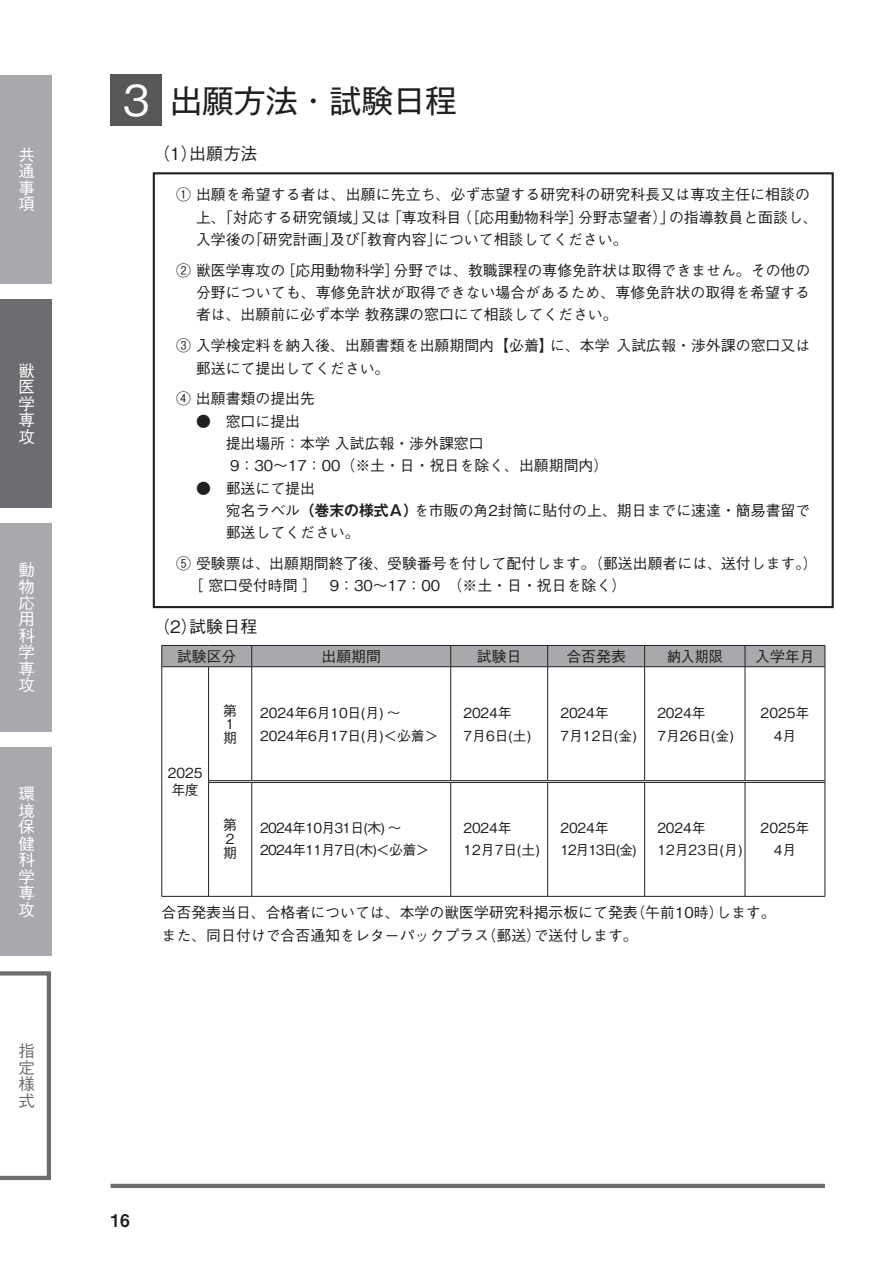
<style>
.page{position:relative;width:893px;height:1263px;background:#fff}
.page>*{position:absolute;margin:0;border:0;box-sizing:border-box;transform-origin:0 0}
.t1{font:31.95px "Gothic MB101 Pro";color:#231f20}
.t2{font:17.55px "Midashi Go Pro MB31";color:#231f20}
.t3{font:500 16.95px "Gothic BBB Pro";color:#231f20}
.t4{font:500 16.5px/16.5px "Gothic BBB Pro";color:#fff;text-align:justify}
.t5{font:500 16.5px/16.5px "Gothic BBB Pro";color:#6c6d70;text-align:justify}
.t6{font:500 14.85px/22.4px "Gothic BBB Pro";color:#231f20}
.t7{font:500 14.85px "Gothic BBB Pro";color:#231f20;scale:.93 1}
.t8{font:500 13.8px/22.4px "Gothic BBB Pro";letter-spacing:-.01em;color:#231f20}
.t9{font:500 13.8px/22.4px "Gothic BBB Pro";letter-spacing:-.05em;color:#231f20}
.t10{font:500 13.8px/22.4px "Gothic BBB Pro";letter-spacing:-.08em;color:#231f20}
.s1{font-family:"Gothic BBB Pro";font-weight:500;font-size:42.45px;color:#fff}
.s2{font-family:"Gothic MB101 Pro De";font-weight:700}
</style>
<div class="page">
<hr style="left:111px;top:1184px;width:714px;height:4px;background:#6c6d70">
<div style="left:0;top:299px;width:51px;height:209px;background:#6c6d70"></div>
<div style="left:0;top:523px;width:51px;height:209px;background:#a8a9ad"></div>
<div style="left:0;top:75px;width:51px;height:209px;background:#a8a9ad"></div>
<svg style="left:0;top:971px;width:51px;height:209px"></svg>
<div style="left:0;top:747px;width:51px;height:209px;background:#a8a9ad"></div>
<div style="left:111px;top:75px;width:51px;height:51px;background:#57585a"></div>
<div style="left:153px;top:172px;width:681px;height:436px;border:2px solid #231f20"></div>
<div style="left:162px;top:645px;width:664px;height:22px;background:#a8a9ad"></div>
<hr style="left:162px;top:666px;width:47px;height:1px;background:#231f20">
<hr style="left:162px;top:667px;width:1px;height:114px;background:#231f20">
<hr style="left:162px;top:781px;width:1px;height:115px;background:#231f20">
<hr style="left:162px;top:896px;width:47px;height:1px;background:#231f20">
<hr style="left:209px;top:666px;width:43px;height:1px;background:#231f20">
<hr style="left:208px;top:667px;width:1px;height:114px;background:#231f20">
<hr style="left:252px;top:666px;width:199px;height:1px;background:#231f20">
<hr style="left:251px;top:667px;width:1px;height:113px;background:#231f20">
<hr style="left:451px;top:666px;width:97px;height:1px;background:#231f20">
<hr style="left:450px;top:667px;width:1px;height:113px;background:#231f20">
<hr style="left:548px;top:666px;width:97px;height:1px;background:#231f20">
<hr style="left:547px;top:667px;width:1px;height:113px;background:#231f20">
<hr style="left:645px;top:666px;width:100px;height:1px;background:#231f20">
<hr style="left:644px;top:667px;width:1px;height:113px;background:#231f20">
<hr style="left:745px;top:666px;width:80px;height:1px;background:#231f20">
<hr style="left:745px;top:667px;width:1px;height:113px;background:#231f20">
<hr style="left:825px;top:667px;width:1px;height:114px;background:#231f20">
<hr style="left:208px;top:781px;width:1px;height:115px;background:#231f20">
<hr style="left:251px;top:783px;width:1px;height:113px;background:#231f20">
<hr style="left:450px;top:783px;width:1px;height:113px;background:#231f20">
<hr style="left:547px;top:783px;width:1px;height:113px;background:#231f20">
<hr style="left:644px;top:783px;width:1px;height:113px;background:#231f20">
<hr style="left:745px;top:783px;width:1px;height:113px;background:#231f20">
<hr style="left:825px;top:781px;width:1px;height:115px;background:#231f20">
<hr style="left:209px;top:896px;width:43px;height:1px;background:#231f20">
<hr style="left:252px;top:896px;width:199px;height:1px;background:#231f20">
<hr style="left:451px;top:896px;width:97px;height:1px;background:#231f20">
<hr style="left:548px;top:896px;width:97px;height:1px;background:#231f20">
<hr style="left:645px;top:896px;width:100px;height:1px;background:#231f20">
<hr style="left:745px;top:896px;width:80px;height:1px;background:#231f20">
<hr style="left:209px;top:780px;width:43px;height:1px;background:#231f20">
<hr style="left:209px;top:782px;width:43px;height:1px;background:#231f20">
<hr style="left:252px;top:780px;width:199px;height:1px;background:#231f20">
<hr style="left:252px;top:782px;width:199px;height:1px;background:#231f20">
<hr style="left:451px;top:780px;width:97px;height:1px;background:#231f20">
<hr style="left:451px;top:782px;width:97px;height:1px;background:#231f20">
<hr style="left:548px;top:780px;width:97px;height:1px;background:#231f20">
<hr style="left:548px;top:782px;width:97px;height:1px;background:#231f20">
<hr style="left:645px;top:780px;width:100px;height:1px;background:#231f20">
<hr style="left:645px;top:782px;width:100px;height:1px;background:#231f20">
<hr style="left:745px;top:780px;width:80px;height:1px;background:#231f20">
<hr style="left:745px;top:782px;width:80px;height:1px;background:#231f20">
<p class="t4" style="left:19px;top:144px;width:17px">共通事項</p>
<p class="t4" style="left:19px;top:360px;width:17px">獣医学専攻</p>
<p class="t4" style="left:19px;top:559px;width:18px">動物応用科学専攻</p>
<p class="t4" style="left:19px;top:784px;width:18px">環境保健科学専攻</p>
<p class="t5" style="left:19px;top:1041px;width:18px">指定様式</p>
<h1 class="t1" style="left:123px;top:74px;width:336px"><span class="s1">3</span> 出願方法・試験日程</h1>
<p class="t3" style="left:153px;top:140px;width:106px">（1）出願方法</p>
<p class="t6" style="left:196px;top:182px;width:623px;text-indent:-20px">① 出願を希望する者は、出願に先立ち、必ず志望する研究科の研究科長又は専攻主任に相談の上、「対応する研究領域」又は「専攻科目（［応用動物科学］分野志望者）」の指導教員と面談し、入学後の「研究計画」及び「教育内容」について相談してください。</p>
<p class="t6" style="left:196px;top:257px;width:616px;text-align:justify;text-indent:-20px">② 獣医学専攻の［応用動物科学］分野では、教職課程の専修免許状は取得できません。その他の分野についても、専修免許状が取得できない場合があるため、専修免許状の取得を希望する者は、出願前に必ず本学教務課の窓口にて相談してください。</p>
<p class="t6" style="left:196px;top:333px;width:616px;text-indent:-20px">③ 入学検定料を納入後、出願書類を出願期間内【必着】に、本学入試広報・渉外課の窓口又は郵送にて提出してください。</p>
<p class="t6" style="left:176px;top:386px;width:140px;text-align:center">④ 出願書類の提出先●　窓口に提出</p>
<p class="t6" style="left:226px;top:430px;width:274px">提出場所：本学入試広報・渉外課窓口　</p>
<p class="t6" style="left:230px;top:453px;width:380px">9：30～17：00（※土・日・祝日を除く、出願期間内）</p>
<p class="t6" style="left:196px;top:475px;width:121px">●　郵送にて提出</p>
<p class="t6" style="left:226px;top:497px;width:586px">宛名ラベル<span class="s2">（巻末の様式Ａ）</span>を市販の角2封筒に貼付の上、期日までに速達・簡易書留で</p>
<p class="t6" style="left:226px;top:520px;width:135px">郵送してください。</p>
<p class="t6" style="left:189px;top:550px;width:631px;text-indent:-12px">⑤ 受験票は、出願期間終了後、受験番号を付して配付します。（郵送出願者には、送付します。）［窓口受付時間］　9：30～17：00　（※土・日・祝日を除く）</p>
<p class="t3" style="left:153px;top:613px;width:106px">（2）試験日程</p>
<p class="t6" style="left:177px;top:643px;width:61px">試験区分</p>
<p class="t6" style="left:321px;top:643px;width:61px">出願期間</p>
<p class="t6" style="left:477px;top:643px;width:46px">試験日</p>
<p class="t6" style="left:566px;top:643px;width:61px">合否発表</p>
<p class="t7" style="left:667px;top:644px;width:61px">納入期限</p>
<p class="t6" style="left:755px;top:643px;width:61px">入学年月</p>
<p class="t8" style="left:168px;top:763px;width:36px;line-height:17px">2025年度</p>
<p class="t8" style="left:223px;top:702px;width:14px;line-height:13.8px">第<br>1期</p>
<p class="t8" style="left:260px;top:700px;width:179px">2024年6月10日(月) ～<br>2024年6月17日(月)＜必着＞</p>
<p class="t8" style="left:463px;top:700px;width:69px">2024年<br>7月6日(土)</p>
<p class="t8" style="left:560px;top:700px;width:78px">2024年<br>7月12日(金)</p>
<p class="t8" style="left:657px;top:700px;width:78px">2024年<br>7月26日(金)</p>
<p class="t8" style="left:761px;top:700px;width:50px;text-align:center">2025年<br>4月</p>
<p class="t8" style="left:223px;top:816px;width:14px;line-height:13.8px">第<br>2期</p>
<p class="t9" style="left:260px;top:815px;width:171px">2024年10月31日(木) ～<br>2024年11月7日(木)＜必着＞</p>
<p class="t8" style="left:463px;top:815px;width:78px">2024年<br>12月7日(土)</p>
<p class="t10" style="left:560px;top:815px;width:78px">2024年<br>12月13日(金)</p>
<p class="t8" style="left:657px;top:815px;width:86px">2024年<br>12月23日(月)</p>
<p class="t8" style="left:761px;top:815px;width:50px;text-align:center">2025年<br>4月</p>
<p class="t6" style="left:162px;top:899px;width:616px">合否発表当日、合格者については、本学の獣医学研究科掲示板にて発表（午前10時）します。また、同日付けで合否通知をレターパックプラス（郵送）で送付します。</p>
<p class="t2" style="left:111px;top:1206px;width:21px">16</p>
</div>
